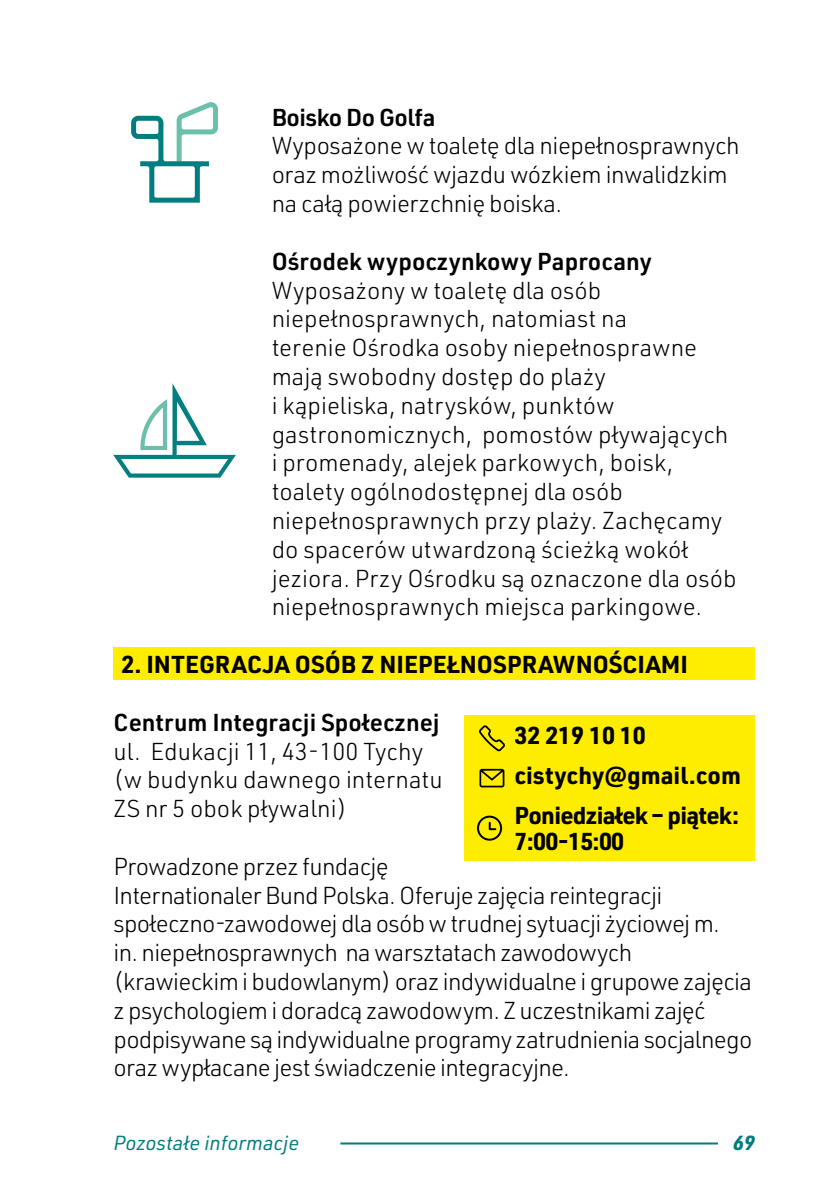
<style>
.page{position:relative;width:840px;height:1191px;background:#fff}
.page>*{position:absolute;margin:0;border:0;box-sizing:border-box;transform-origin:0 0}
.t1{font:300 24px/28.8px "URWDIN";letter-spacing:-.01em;color:#000}
.t2{font:300 24px/28.8px "URWDIN";letter-spacing:-.03em;color:#000}
.t3{font:700 24px/39.8px "URWDIN";color:#000}
.t4{font:600 24px "URWDIN";color:#000}
.t5{font:600 24px "URWDIN";letter-spacing:-.02em;color:#000}
.t6{font:italic 20px "URWDIN";color:#007d7d}
.t7{font:italic 700 20px "URWDIN";color:#007d7d}
</style>
<div class="page">
<hr style="left:340px;top:1142px;width:377px;height:2px;background:#007d7d">
<div style="left:514px;top:795px;width:240px;height:66px;background:#ffed00"></div>
<div style="left:514px;top:755px;width:240px;height:40px;background:#ffed00"></div>
<div style="left:514px;top:715px;width:240px;height:40px;background:#ffed00"></div>
<div style="left:113px;top:647px;width:641px;height:33px;background:#ffed00"></div>
<svg style="left:131px;top:102px;width:87px;height:101px"></svg>
<svg style="left:113px;top:383px;width:123px;height:94px"></svg>
<div style="left:464px;top:715px;width:50px;height:40px;background:#ffed00"></div>
<div style="left:464px;top:755px;width:50px;height:40px;background:#ffed00"></div>
<div style="left:464px;top:795px;width:50px;height:66px;background:#ffed00"></div>
<svg style="left:479px;top:725px;width:26px;height:26px"></svg>
<svg style="left:479px;top:769px;width:25px;height:18px"></svg>
<div style="left:477px;top:815px;width:25px;height:25px;border:2px solid #000;border-radius:50%"></div>
<svg style="left:488px;top:820px;width:9px;height:11px"></svg>
<p class="t5" style="left:271px;top:101px;width:165px">Boisko Do Golfa</p>
<p class="t1" style="left:271px;top:131px;width:469px">Wyposażone w toaletę dla niepełnosprawnych oraz możliwość wjazdu wózkiem inwalidzkim na całą powierzchnię boiska.</p>
<p class="t4" style="left:271px;top:245px;width:381px">Ośrodek wypoczynkowy Paprocany</p>
<p class="t1" style="left:271px;top:275px;width:466px">Wyposażony w toaletę dla osób niepełnosprawnych, natomiast na<br>terenie Ośrodka osoby niepełnosprawne mają swobodny dostęp do plaży<br>i kąpieliska, natrysków, punktów gastronomicznych, pomostów pływających i promenady, alejek parkowych, boisk, toalety ogólnodostępnej dla osób niepełnosprawnych przy plaży. Zachęcamy do spacerów utwardzoną ścieżką wokół jeziora. Przy Ośrodku są oznaczone dla osób niepełnosprawnych miejsca parkingowe.</p>
<h4 class="t3" style="left:121px;top:643px;width:567px">2. INTEGRACJA OSÓB Z NIEPEŁNOSPRAWNOŚCIAMI</h4>
<p class="t4" style="left:113px;top:706px;width:327px">Centrum Integracji Społecznej</p>
<p class="t3" style="left:514px;top:714px;width:228px">32 219 10 10 cistychy@gmail.com<br>Poniedziałek – piątek:</p>
<p class="t3" style="left:514px;top:820px;width:111px">7:00-15:00</p>
<p class="t1" style="left:113px;top:736px;width:330px">ul. Edukacji 11, 43-100 Tychy (w budynku dawnego internatu<br>ZS nr 5 obok pływalni)</p>
<p class="t2" style="left:113px;top:851px;width:640px">Prowadzone przez fundację<br>Internationaler Bund Polska. Oferuje zajęcia reintegracji społeczno-zawodowej dla osób w trudnej sytuacji życiowej m.<br>in. niepełnosprawnych na warsztatach zawodowych (krawieckim i budowlanym) oraz indywidualne i grupowe zajęcia z psychologiem i doradcą zawodowym. Z uczestnikami zajęć podpisywane są indywidualne programy zatrudnienia socjalnego oraz wypłacane jest świadczenie integracyjne.</p>
<p class="t6" style="left:113px;top:1129px;width:187px">Pozostałe informacje</p>
<p class="t7" style="left:732px;top:1129px;width:23px">69</p>
</div>
